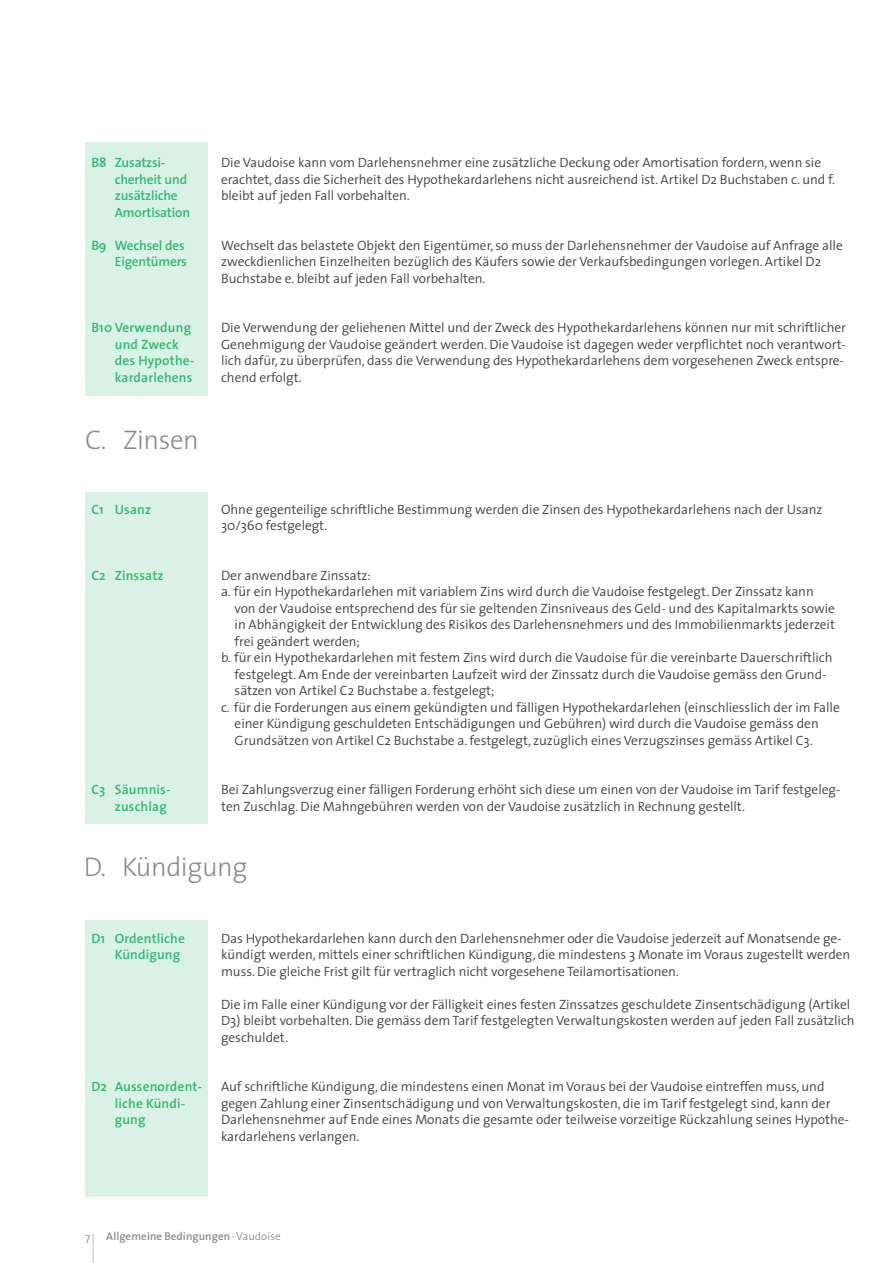
<style>
.page{position:relative;width:893px;height:1263px;background:#fff}
.page>*{position:absolute;margin:0;border:0;box-sizing:border-box;transform-origin:0 0}
.t1{font:300 41.25px "The Sans";color:#8a8c8e;scale:.2 1}
.t2{font:300 27px "The Sans";letter-spacing:-.015em;color:#8a8c8e}
.t3{font:300 13.5px/16.5px "The Sans";letter-spacing:-.005em;color:#414042}
.t4{font:600 13.5px/16.5px "The Sans";letter-spacing:.01em;color:#33b873}
.t5{font:600 13.5px/16.5px "The Sans";letter-spacing:-.015em;color:#33b873}
.t6{font:600 11.25px "The Sans";letter-spacing:.005em;color:#8a8c8e}
.t7{font:300 11.25px "The Sans";color:#8a8c8e}
.s1{font-weight:300}
</style>
<div class="page">
<div style="left:85px;top:142px;width:123px;height:1055px;background:#d9f2e5"></div>
<div style="left:69px;top:824px;width:248px;height:95px;background:#fff"></div>
<div style="left:69px;top:396px;width:248px;height:96px;background:#fff"></div>
<p class="t5" style="left:115px;top:154px;width:77px;text-indent:-23px">B8 Zusatzsi&shy;cherheit und zusätzliche<br>Amortisation</p>
<p class="t5" style="left:91px;top:236px;width:97px;text-align:right">B9 Wechsel des<br>Eigentümers</p>
<p class="t4" style="left:115px;top:319px;width:81px;text-indent:-23px">B10 Verwendung und Zweck des Hypothe&shy;kardarlehens</p>
<h2 class="t2" style="left:85px;top:417px;width:115px">C. Zinsen</h2>
<p class="t4" style="left:91px;top:500px;width:61px">C1 Usanz</p>
<p class="t4" style="left:91px;top:566px;width:74px">C2 Zinssatz</p>
<p class="t4" style="left:91px;top:781px;width:81px;text-align:right">C3 Säumnis&shy;zuschlag</p>
<p class="t3" style="left:221px;top:154px;width:615px">Die Vaudoise kann vom Darlehensnehmer eine zusätzliche Deckung oder Amortisation fordern, wenn sie erachtet, dass die Sicherheit des Hypothekardarlehens nicht ausreichend ist. Artikel D2 Buchstaben c. und f. bleibt auf jeden Fall vorbehalten.</p>
<p class="t3" style="left:221px;top:236px;width:623px">Wechselt das belastete Objekt den Eigentümer, so muss der Darlehensnehmer der Vaudoise auf Anfrage alle zweckdienlichen Einzelheiten bezüglich des Käufers sowie der Verkaufsbedingungen vorlegen. Artikel D2<br>Buchstabe e. bleibt auf jeden Fall vorbehalten.</p>
<p class="t3" style="left:221px;top:319px;width:626px">Die Verwendung der geliehenen Mittel und der Zweck des Hypothekardarlehens können nur mit schriftlicher Genehmigung der Vaudoise geändert werden. Die Vaudoise ist dagegen weder verpflichtet noch verantwort&shy;lich dafür, zu überprüfen, dass die Verwendung des Hypothekardarlehens dem vorgesehenen Zweck entspre&shy;chend erfolgt.</p>
<p class="t3" style="left:221px;top:500px;width:603px">Ohne gegenteilige schriftliche Bestimmung werden die Zinsen des Hypothekardarlehens nach der Usanz<br>30/360 festgelegt.</p>
<p class="t3" style="left:221px;top:566px;width:151px">Der anwendbare Zinssatz:</p>
<p class="t3" style="left:221px;top:583px;width:594px">a. für ein Hypothekardarlehen mit variablem Zins wird durch die Vaudoise festgelegt. Der Zinssatz kann</p>
<p class="t3" style="left:235px;top:599px;width:602px">von der Vaudoise entsprechend des für sie geltenden Zinsniveaus des Geld- und des Kapitalmarkts sowie</p>
<p class="t3" style="left:235px;top:616px;width:602px">in Abhängigkeit der Entwicklung des Risikos des Darlehensnehmers und des Immobilienmarkts jederzeit</p>
<p class="t3" style="left:235px;top:632px;width:127px">frei geändert werden;</p>
<p class="t3" style="left:221px;top:649px;width:613px">b. für ein Hypothekardarlehen mit festem Zins wird durch die Vaudoise für die vereinbarte Dauerschriftlich</p>
<p class="t3" style="left:235px;top:665px;width:593px">festgelegt. Am Ende der vereinbarten Laufzeit wird der Zinssatz durch die Vaudoise gemäss den Grund-</p>
<p class="t3" style="left:235px;top:682px;width:261px">sätzen von Artikel C2 Buchstabe a. festgelegt;</p>
<p class="t3" style="left:221px;top:698px;width:620px">c. für die Forderungen aus einem gekündigten und fälligen Hypothekardarlehen (einschliesslich der im Falle</p>
<p class="t3" style="left:235px;top:715px;width:586px">einer Kündigung geschuldeten Entschädigungen und Gebühren) wird durch die Vaudoise gemäss den</p>
<p class="t3" style="left:235px;top:731px;width:579px">Grundsätzen von Artikel C2 Buchstabe a. festgelegt, zuzüglich eines Verzugszinses gemäss Artikel C3.</p>
<p class="t3" style="left:221px;top:781px;width:621px">Bei Zahlungsverzug einer fälligen Forderung erhöht sich diese um einen von der Vaudoise im Tarif festgeleg&shy;ten Zuschlag. Die Mahngebühren werden von der Vaudoise zusätzlich in Rechnung gestellt.</p>
<h2 class="t2" style="left:84px;top:845px;width:165px">D. Kündigung</h2>
<p class="t4" style="left:115px;top:929px;width:72px;text-indent:-23px">D1 Ordentliche<br>Kündigung</p>
<p class="t4" style="left:115px;top:1078px;width:89px;text-indent:-23px">D2 Aussenordent&shy;liche Kündi&shy;gung</p>
<p class="t3" style="left:221px;top:929px;width:631px">Das Hypothekardarlehen kann durch den Darlehensnehmer oder die Vaudoise jederzeit auf Monatsende ge&shy;kündigt werden, mittels einer schriftlichen Kündigung, die mindestens 3 Monate im Voraus zugestellt werden muss. Die gleiche Frist gilt für vertraglich nicht vorgesehene Teilamortisationen.</p>
<p class="t3" style="left:221px;top:995px;width:635px">Die im Falle einer Kündigung vor der Fälligkeit eines festen Zinssatzes geschuldete Zinsentschädigung (Artikel<br>D3) bleibt vorbehalten. Die gemäss dem Tarif festgelegten Verwaltungskosten werden auf jeden Fall zusätzlich geschuldet.</p>
<p class="t3" style="left:221px;top:1078px;width:629px">Auf schriftliche Kündigung, die mindestens einen Monat im Voraus bei der Vaudoise eintreffen muss, und gegen Zahlung einer Zinsentschädigung und von Verwaltungskosten, die im Tarif festgelegt sind, kann der Darlehensnehmer auf Ende eines Monats die gesamte oder teilweise vorzeitige Rückzahlung seines Hypothe&shy;kardarlehens verlangen.</p>
<p class="t7" style="left:85px;top:1228px;width:7px">7</p>
<h1 class="t1" style="left:92px;top:1216px;width:13px">|</h1>
<p class="t6" style="left:106px;top:1227px;width:176px">Allgemeine Bedingungen <span class="s1">· Vaudoise</span></p>
</div>
